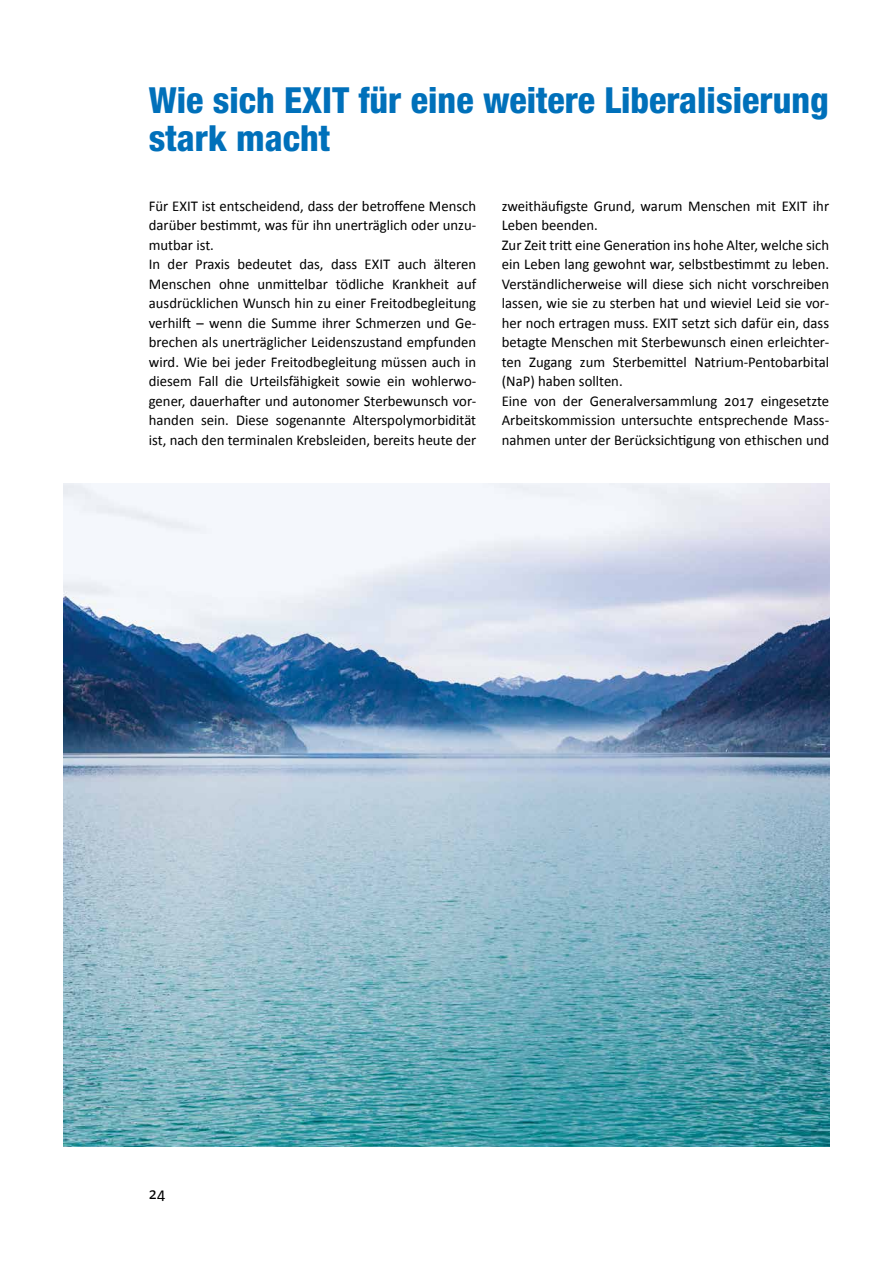
<style>
.page{position:relative;width:893px;height:1263px;background:#fff}
.page>*{position:absolute;margin:0;border:0;box-sizing:border-box;transform-origin:0 0}
.t1{font:800 condensed 36px/37.5px "Helvetica Neue LT Pro";color:#0070ba}
.t2{font:16.5px "Calibri";color:#000}
.t3{font:15px/19.5px "Calibri";color:#000}
</style>
<div class="page">
<img style="left:64px;top:484px;width:765px;height:663px">
<h1 class="t1" style="left:149px;top:81px;width:681px">Wie sich EXIT für eine weitere Liberalisierung stark macht</h1>
<p class="t3" style="left:149px;top:196px;width:329px">Für EXIT ist entscheidend, dass der betroffene Mensch darüber bestimmt, was für ihn unerträglich oder unzu&shy;mutbar ist.<br>In der Praxis bedeutet das, dass EXIT auch älteren Menschen ohne unmittelbar tödliche Krankheit auf ausdrücklichen Wunsch hin zu einer Freitodbegleitung verhilft – wenn die Summe ihrer Schmerzen und Ge&shy;brechen als unerträglicher Leidenszustand empfunden wird. Wie bei jeder Freitodbegleitung müssen auch in diesem Fall die Urteilsfähigkeit sowie ein wohlerwo&shy;gener, dauerhafter und autonomer Sterbewunsch vor&shy;handen sein. Diese sogenannte Alterspolymorbidität ist, nach den terminalen Krebsleiden, bereits heute der</p>
<p class="t3" style="left:502px;top:196px;width:329px">zweithäufigste Grund, warum Menschen mit EXIT ihr Leben beenden.<br>Zur Zeit tritt eine Generation ins hohe Alter, welche sich ein Leben lang gewohnt war, selbstbestimmt zu leben.<br>Verständlicherweise will diese sich nicht vorschreiben lassen, wie sie zu sterben hat und wieviel Leid sie vor&shy;her noch ertragen muss. EXIT setzt sich dafür ein, dass betagte Menschen mit Sterbewunsch einen erleichter&shy;ten Zugang zum Sterbemittel Natrium-Pentobarbital (NaP) haben sollten.<br>Eine von der Generalversammlung 2017 eingesetzte Arbeitskommission untersuchte entsprechende Mass&shy;nahmen unter der Berücksichtigung von ethischen und</p>
<p class="t2" style="left:149px;top:1183px;width:18px">24</p>
</div>
